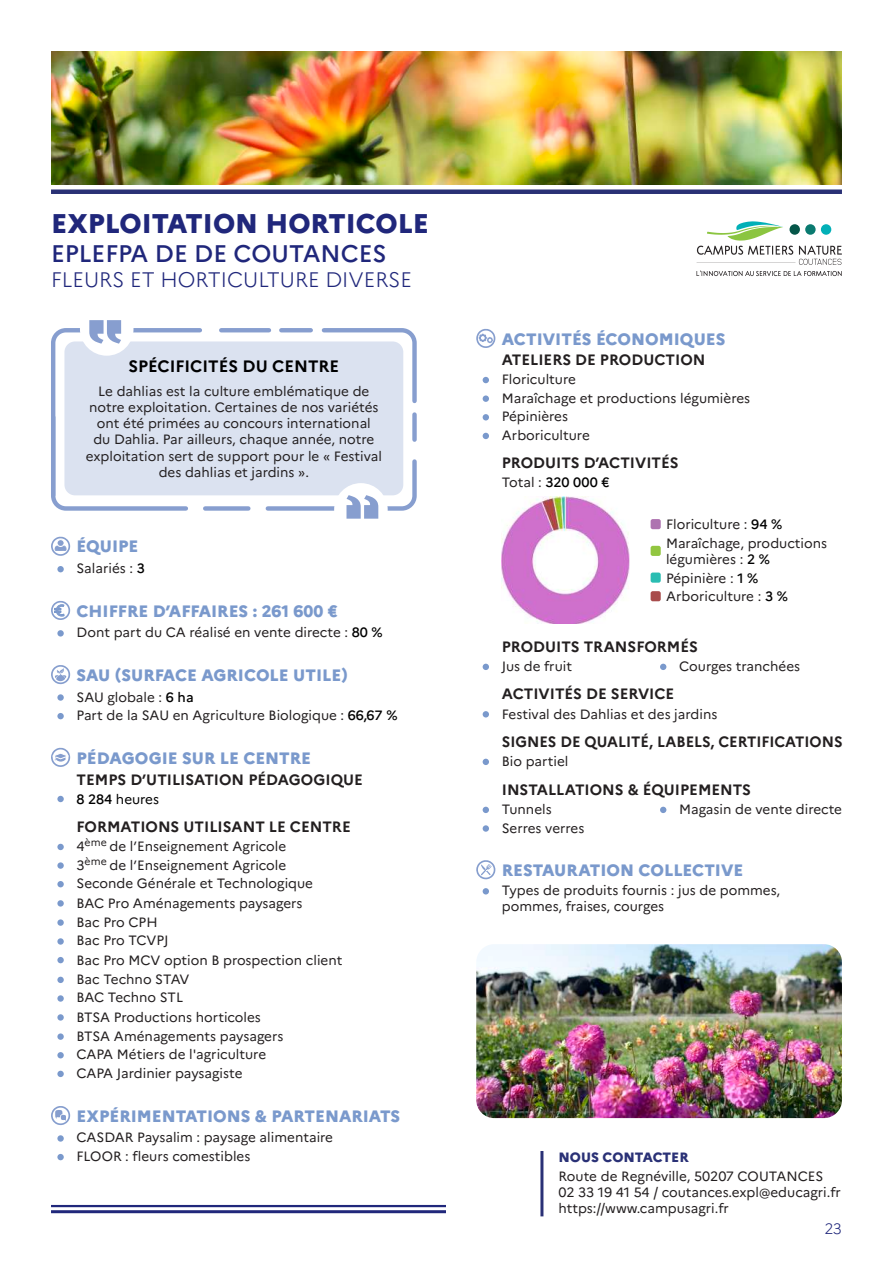
<style>
.page{position:relative;width:893px;height:1263px;background:#fff}
.page>*{position:absolute;margin:0;border:0;box-sizing:border-box;transform-origin:0 0}
.t1{font:800 27px "Marianne";color:#20277b}
.t2{font:500 24px "Marianne";color:#20277b}
.t3{font:300 21px "Marianne";color:#20277b}
.t4{font:800 16.5px "Marianne";color:#7a99cc}
.t5{font:700 16.5px "Marianne";color:#000001}
.t6{font:700 15px "Marianne";color:#231f20}
.t7{font:300 15px "Marianne";color:#20277b}
.t8{font:13.5px/16.2px "Marianne";color:#231f20}
.t9{font:500 13.5px "Marianne";letter-spacing:.005em;color:#000001}
.t10{font:800 13.5px "Marianne";color:#2a3176}
.t11{font:13.5px "Marianne";letter-spacing:-.005em;color:#000001}
.s1{font-weight:500;color:#000001}
.s2{font-weight:500}
.s3{font-weight:400;color:#231f20}
</style>
<div class="page">
<hr style="left:51px;top:1210px;width:791px;height:3px;background:#20277b">
<hr style="left:51px;top:1205px;width:791px;height:2px;background:#20277b">
<div style="left:446px;top:1180px;width:409px;height:37px;background:#fff"></div>
<img style="left:52px;top:51px;width:790px;height:133px">
<div style="left:51px;top:189px;width:791px;height:5px;background:#2a3175"></div>
<svg style="left:696px;top:221px;width:146px;height:55px"></svg>
<svg style="left:51px;top:601px;width:19px;height:19px"></svg>
<div style="left:57px;top:630px;width:7px;height:6px;background:#7a99cc;border-radius:50%"></div>
<svg style="left:51px;top:665px;width:19px;height:19px"></svg>
<div style="left:57px;top:694px;width:7px;height:7px;background:#7a99cc;border-radius:50%"></div>
<div style="left:57px;top:713px;width:7px;height:6px;background:#7a99cc;border-radius:50%"></div>
<div style="left:57px;top:1135px;width:7px;height:7px;background:#7a99cc;border-radius:50%"></div>
<div style="left:57px;top:1154px;width:7px;height:6px;background:#7a99cc;border-radius:50%"></div>
<svg style="left:51px;top:1106px;width:19px;height:19px"></svg>
<div style="left:57px;top:566px;width:7px;height:6px;background:#7a99cc;border-radius:50%"></div>
<svg style="left:51px;top:536px;width:19px;height:20px"></svg>
<div style="left:57px;top:539px;width:7px;height:8px;border:1px solid #fff;border-radius:50%"></div>
<div style="left:57px;top:796px;width:7px;height:6px;background:#7a99cc;border-radius:50%"></div>
<svg style="left:51px;top:748px;width:19px;height:19px"></svg>
<div style="left:57px;top:844px;width:7px;height:6px;background:#7a99cc;border-radius:50%"></div>
<div style="left:57px;top:862px;width:7px;height:7px;background:#7a99cc;border-radius:50%"></div>
<div style="left:57px;top:881px;width:7px;height:6px;background:#7a99cc;border-radius:50%"></div>
<div style="left:57px;top:900px;width:7px;height:6px;background:#7a99cc;border-radius:50%"></div>
<div style="left:57px;top:919px;width:7px;height:7px;background:#7a99cc;border-radius:50%"></div>
<div style="left:57px;top:938px;width:7px;height:7px;background:#7a99cc;border-radius:50%"></div>
<div style="left:57px;top:957px;width:7px;height:6px;background:#7a99cc;border-radius:50%"></div>
<div style="left:57px;top:977px;width:7px;height:6px;background:#7a99cc;border-radius:50%"></div>
<svg style="left:57px;top:995px;width:7px;height:7px"></svg>
<div style="left:57px;top:1014px;width:7px;height:7px;background:#7a99cc;border-radius:50%"></div>
<div style="left:57px;top:1033px;width:7px;height:7px;background:#7a99cc;border-radius:50%"></div>
<div style="left:57px;top:1052px;width:7px;height:6px;background:#7a99cc;border-radius:50%"></div>
<div style="left:57px;top:1071px;width:7px;height:6px;background:#7a99cc;border-radius:50%"></div>
<img style="left:476px;top:944px;width:366px;height:174px">
<svg style="left:483px;top:377px;width:6px;height:6px"></svg>
<div style="left:483px;top:395px;width:6px;height:7px;background:#7a99cc;border-radius:50%"></div>
<svg style="left:483px;top:414px;width:6px;height:6px"></svg>
<svg style="left:483px;top:433px;width:6px;height:6px"></svg>
<svg style="left:476px;top:329px;width:19px;height:19px"></svg>
<img style="left:502px;top:496px;width:127px;height:128px">
<svg style="left:483px;top:759px;width:6px;height:6px"></svg>
<svg style="left:483px;top:807px;width:6px;height:6px"></svg>
<div style="left:483px;top:825px;width:6px;height:7px;background:#7a99cc;border-radius:50%"></div>
<svg style="left:660px;top:807px;width:6px;height:6px"></svg>
<svg style="left:483px;top:711px;width:6px;height:6px"></svg>
<svg style="left:483px;top:888px;width:6px;height:6px"></svg>
<svg style="left:476px;top:860px;width:19px;height:19px"></svg>
<svg style="left:483px;top:664px;width:6px;height:6px"></svg>
<svg style="left:660px;top:664px;width:6px;height:6px"></svg>
<div style="left:651px;top:519px;width:10px;height:10px;background:#ae73b0;border-radius:2px"></div>
<div style="left:651px;top:546px;width:10px;height:10px;background:#92c640;border-radius:2px"></div>
<div style="left:651px;top:572px;width:10px;height:11px;background:#2abdb2;border-radius:2px"></div>
<div style="left:651px;top:591px;width:10px;height:10px;background:#a84c4c;border-radius:2px"></div>
<svg style="left:51px;top:328px;width:366px;height:183px;background:#dbe2f0"></svg>
<svg style="left:277px;top:328px;width:140px;height:77px"></svg>
<svg style="left:51px;top:413px;width:202px;height:98px;background:#dbe2f0"></svg>
<div style="left:80px;top:302px;width:54px;height:54px;background:#fff;border-radius:50%"></div>
<svg style="left:89px;top:320px;width:32px;height:24px"></svg>
<div style="left:334px;top:483px;width:54px;height:54px;background:#fff;border-radius:50%"></div>
<svg style="left:346px;top:495px;width:32px;height:24px"></svg>
<hr style="left:540px;top:1151px;width:3px;height:65px;background:#2a3176">
<h1 class="t1" style="left:51px;top:207px;width:379px">EXPLOITATION HORTICOLE</h1>
<h2 class="t2" style="left:51px;top:239px;width:337px">EPLEFPA DE DE COUTANCES</h2>
<h3 class="t3" style="left:51px;top:267px;width:363px">FLEURS ET HORTICULTURE DIVERSE</h3>
<p class="t5" style="left:129px;top:356px;width:212px">SPÉCIFICITÉS DU CENTRE</p>
<p class="t8" style="left:86px;top:383px;width:298px;text-align:center">Le dahlias est la culture emblématique de notre exploitation. Certaines de nos variétés ont été primées au concours international<br>du Dahlia. Par ailleurs, chaque année, notre exploitation sert de support pour le « Festival des dahlias et jardins ».</p>
<p class="t4" style="left:77px;top:536px;width:63px">ÉQUIPE</p>
<p class="t8" style="left:77px;top:560px;width:70px">Salariés : <span class="s1">3</span></p>
<p class="t4" style="left:77px;top:601px;width:263px">CHIFFRE D’AFFAIRES : 261 600 €</p>
<p class="t8" style="left:77px;top:624px;width:308px">Dont part du CA réalisé en vente directe : <span class="s1">80 %</span></p>
<p class="t4" style="left:77px;top:665px;width:273px">SAU (SURFACE AGRICOLE UTILE)</p>
<p class="t8" style="left:77px;top:687px;width:322px;line-height:18.6px">SAU globale : <span class="s1">6 ha<br></span>Part de la SAU en Agriculture Biologique : <span class="s1">66,67 %</span></p>
<p class="t4" style="left:77px;top:748px;width:236px">PÉDAGOGIE SUR LE CENTRE</p>
<p class="t6" style="left:77px;top:771px;width:288px">TEMPS D’UTILISATION PÉDAGOGIQUE</p>
<p class="t11" style="left:77px;top:791px;width:84px"><span class="s2">8 284</span> heures</p>
<p class="t6" style="left:77px;top:818px;width:276px">FORMATIONS UTILISANT LE CENTRE</p>
<p class="t8" style="left:77px;top:837px;width:238px;line-height:18.9px">4<sup>ème</sup> de l’Enseignement Agricole<br>3<sup>ème</sup> de l’Enseignement Agricole<br>Seconde Générale et Technologique<br>BAC Pro Aménagements paysagers<br>Bac Pro CPH</p>
<p class="t8" style="left:77px;top:931px;width:267px;line-height:19px">Bac Pro TCVPJ<br>Bac Pro MCV option B prospection client<br>Bac Techno STAV<br>BAC Techno STL<br>BTSA Productions horticoles<br>BTSA Aménagements paysagers<br>CAPA Métiers de l'agriculture</p>
<p class="t8" style="left:77px;top:1065px;width:167px">CAPA Jardinier paysagiste</p>
<p class="t4" style="left:77px;top:1106px;width:325px">EXPÉRIMENTATIONS &amp; PARTENARIATS</p>
<p class="t8" style="left:77px;top:1128px;width:258px;line-height:18.6px">CASDAR Paysalim : paysage alimentaire<br>FLOOR : fleurs comestibles</p>
<p class="t4" style="left:502px;top:329px;width:225px">ACTIVITÉS ÉCONOMIQUES</p>
<p class="t6" style="left:502px;top:351px;width:205px">ATELIERS DE PRODUCTION</p>
<p class="t8" style="left:502px;top:370px;width:250px;line-height:18.6px">Floriculture<br>Maraîchage et productions légumières<br>Pépinières</p>
<p class="t8" style="left:502px;top:427px;width:90px">Arboriculture</p>
<p class="t6" style="left:502px;top:454px;width:178px">PRODUITS D’ACTIVITÉS</p>
<p class="t9" style="left:502px;top:474px;width:109px"><span class="s3">Total :</span> 320 000 €</p>
<p class="t8" style="left:666px;top:516px;width:118px">Floriculture : <span class="s1">94 %</span></p>
<p class="t8" style="left:666px;top:535px;width:163px">Maraîchage, productions légumières : <span class="s1">2 %</span></p>
<p class="t8" style="left:666px;top:570px;width:94px">Pépinière : <span class="s1">1 %</span></p>
<p class="t8" style="left:666px;top:588px;width:123px">Arboriculture : <span class="s1">3 %</span></p>
<p class="t6" style="left:502px;top:638px;width:198px">PRODUITS TRANSFORMÉS</p>
<p class="t8" style="left:502px;top:658px;width:72px">Jus de fruit</p>
<p class="t8" style="left:679px;top:658px;width:122px">Courges tranchées</p>
<p class="t6" style="left:502px;top:685px;width:174px">ACTIVITÉS DE SERVICE</p>
<p class="t8" style="left:502px;top:706px;width:217px">Festival des Dahlias et des jardins</p>
<p class="t6" style="left:502px;top:733px;width:342px">SIGNES DE QUALITÉ, LABELS, CERTIFICATIONS</p>
<p class="t8" style="left:502px;top:753px;width:68px">Bio partiel</p>
<p class="t6" style="left:502px;top:781px;width:251px">INSTALLATIONS &amp; ÉQUIPEMENTS</p>
<p class="t8" style="left:502px;top:800px;width:84px;line-height:18.6px">Tunnels<br>Serres verres</p>
<p class="t8" style="left:679px;top:801px;width:164px">Magasin de vente directe</p>
<p class="t4" style="left:502px;top:860px;width:243px">RESTAURATION COLLECTIVE</p>
<p class="t8" style="left:502px;top:882px;width:280px">Types de produits fournis : jus de pommes, pommes, fraises, courges</p>
<p class="t10" style="left:558px;top:1149px;width:132px">NOUS CONTACTER</p>
<p class="t8" style="left:558px;top:1168px;width:284px">Route de Regnéville, 50207 COUTANCES<br>02 33 19 41 54 / coutances.expl@educagri.fr https://www.campusagri.fr</p>
<p class="t7" style="left:824px;top:1220px;width:19px">23</p>
</div>
